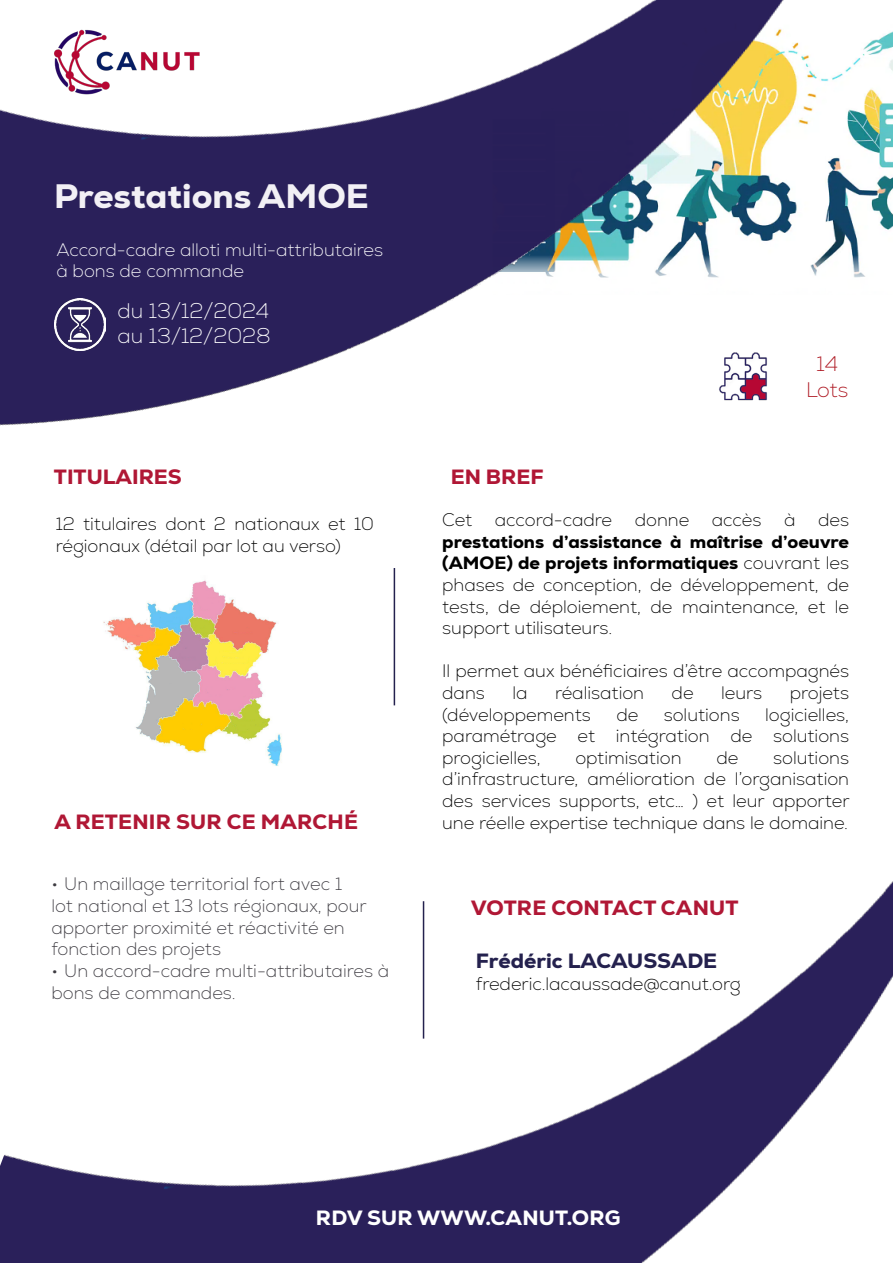
<style>
.page{position:relative;width:893px;height:1263px;background:#fff}
.page>*{position:absolute;margin:0;border:0;box-sizing:border-box;transform-origin:0 0}
.t1{font:800 34.5px "Nexa";color:#f2f0f5}
.t2{font:800 21px "Nexa";letter-spacing:.01em;color:#b01735}
.t3{font:200 21px/25.2px "Nexa";color:#fff}
.t4{font:800 21px "Nexa";letter-spacing:.01em;color:#fff}
.t5{font:800 21px "Nexa";color:#24214e}
.t6{font:200 21px/25.2px "Nexa";letter-spacing:-.01em;color:#ae1923;text-align:center}
.t7{font:200 18px/21.6px "Nexa";color:#000;text-align:justify}
.t8{font:200 18px/21.6px "Nexa";color:#3d3b41}
.t9{font:200 18px/21.6px "Nexa";color:#fff}
.s1{font-weight:800}
</style>
<div class="page">
<img style="left:0;top:0;width:892px;height:588px">
<img style="left:54px;top:299px;width:52px;height:51px">
<img style="left:716px;top:349px;width:57px;height:59px">
<img style="left:0;top:588px;width:893px;height:675px">
<hr style="left:394px;top:568px;width:1px;height:137px;background:#24214e">
<hr style="left:423px;top:901px;width:1px;height:137px;background:#24214e">
<img style="left:94px;top:576px;width:198px;height:200px">
<h1 class="t1" style="left:54px;top:173px;width:316px">Prestations AMOE</h1>
<p class="t9" style="left:56px;top:239px;width:328px">Accord-cadre alloti multi-attributaires à bons de commande</p>
<p class="t3" style="left:117px;top:299px;width:155px">du 13/12/2024 au 13/12/2028</p>
<p class="t2" style="left:54px;top:464px;width:129px">TITULAIRES</p>
<p class="t2" style="left:451px;top:464px;width:95px">EN BREF</p>
<p class="t6" style="left:806px;top:352px;width:44px">14<br>Lots</p>
<p class="t7" style="left:56px;top:514px;width:320px">12 titulaires dont 2 nationaux et 10 régionaux (détail par lot au verso)</p>
<p class="t2" style="left:55px;top:808px;width:305px">A RETENIR SUR CE MARCHÉ</p>
<p class="t8" style="left:51px;top:874px;width:317px">• Un maillage territorial fort avec 1 lot national et 13 lots régionaux, pour apporter proximité et réactivité en fonction des projets</p>
<p class="t8" style="left:51px;top:960px;width:339px">• Un accord-cadre multi-attributaires à bons de commandes.</p>
<p class="t7" style="left:442px;top:510px;width:171px">Cet accord-cadre</p>
<p class="t7" style="left:635px;top:510px;width:56px">donne</p>
<p class="t7" style="left:712px;top:510px;width:51px">accès</p>
<p class="t7" style="left:784px;top:510px;width:13px">à</p>
<p class="t7" style="left:818px;top:510px;width:32px">des</p>
<p class="t7" style="left:442px;top:531px;width:408px"><span class="s1">prestations d’assistance à maîtrise d’oeuvre (AMOE) de projets informatiques</span> couvrant les phases de conception, de développement, de tests, de déploiement, de maintenance, et le support utilisateurs.</p>
<p class="t7" style="left:442px;top:661px;width:408px">Il permet aux bénéficiaires d’être accompagnés dans</p>
<p class="t7" style="left:512px;top:682px;width:17px">la</p>
<p class="t7" style="left:555px;top:682px;width:91px">réalisation</p>
<p class="t7" style="left:672px;top:682px;width:23px">de</p>
<p class="t7" style="left:721px;top:682px;width:43px">leurs</p>
<p class="t7" style="left:790px;top:682px;width:61px">projets</p>
<p class="t7" style="left:442px;top:704px;width:150px">(développements</p>
<p class="t7" style="left:616px;top:704px;width:23px">de</p>
<p class="t7" style="left:664px;top:704px;width:77px">solutions</p>
<p class="t7" style="left:442px;top:704px;width:408px;text-indent:323px">logicielles, paramétrage et intégration de solutions progicielles,</p>
<p class="t7" style="left:442px;top:747px;width:409px;text-indent:331px">solutions d’infrastructure, amélioration de l’organisation des services supports, etc… ) et leur apporter une réelle expertise technique dans le domaine.</p>
<p class="t7" style="left:575px;top:747px;width:108px">optimisation</p>
<p class="t7" style="left:716px;top:747px;width:23px">de</p>
<p class="t2" style="left:471px;top:894px;width:269px">VOTRE CONTACT CANUT</p>
<p class="t5" style="left:476px;top:947px;width:243px">Frédéric LACAUSSADE</p>
<p class="t7" style="left:476px;top:973px;width:266px">frederic.lacaussade@canut.org</p>
<p class="t4" style="left:316px;top:1204px;width:306px">RDV SUR WWW.CANUT.ORG</p>
</div>
